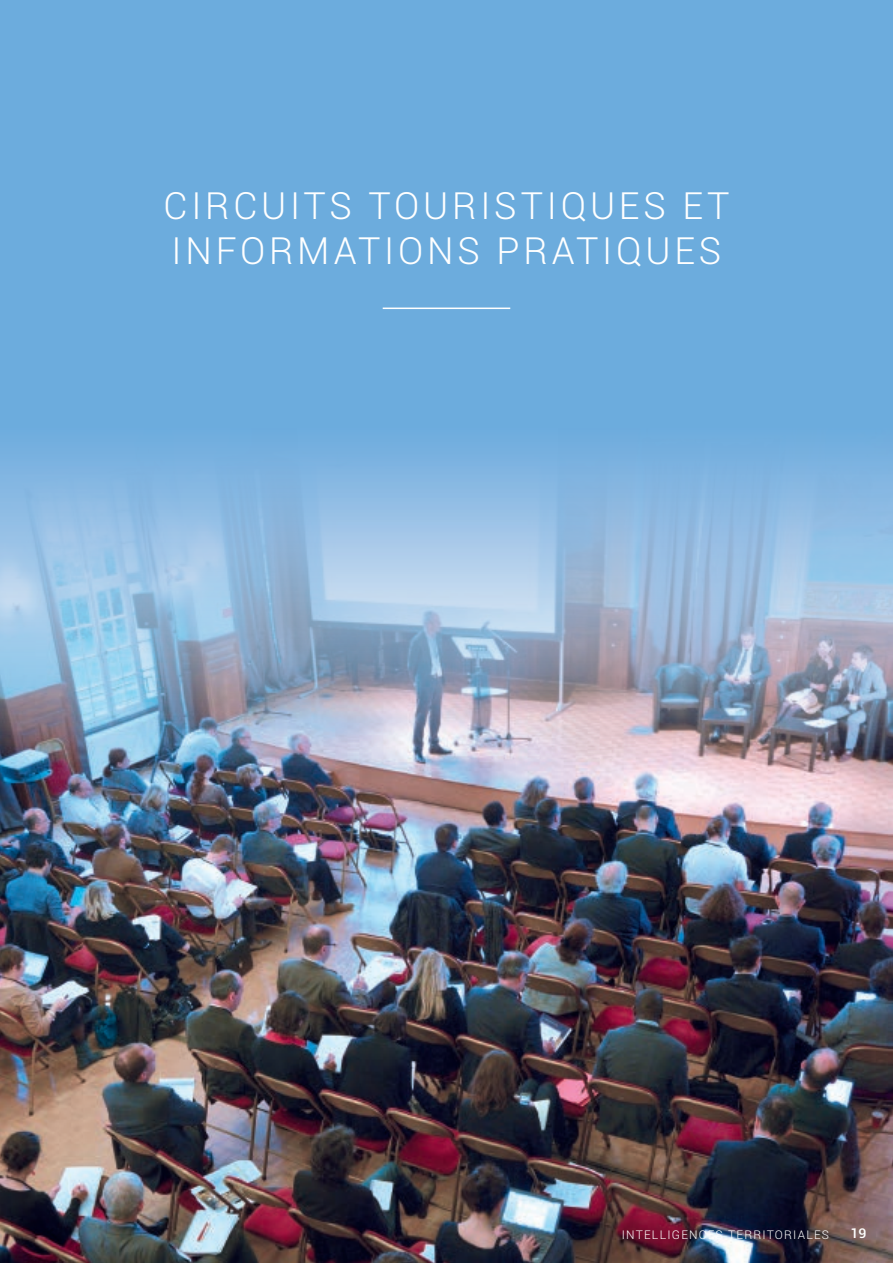
<style>
.page{position:relative;width:893px;height:1263px;background:#fff}
.page>*{position:absolute;margin:0;border:0;box-sizing:border-box;transform-origin:0 0}
.t1{font:300 37.5px/45px "Roboto";letter-spacing:.1em;color:#fff}
.t2{font:500 13.5px "Roboto";color:#fff;scale:1.05 1}
.t3{font:300 12px "Roboto";letter-spacing:.1em;color:#fff}
</style>
<div class="page">
<img style="left:0;top:765px;width:893px;height:498px">
<img style="left:0;top:427px;width:893px;height:338px">
<div style="left:0;top:0;width:893px;height:427px;background:#6cacdd"></div>
<hr style="left:383px;top:308px;width:127px;height:1px;background:#fff">
<p class="t1" style="left:164px;top:184px;width:567px">CIRCUITS TOURISTIQUES ET<br>INFORMATIONS PRATIQUES</p>
<p class="t3" style="left:622px;top:1227px;width:209px">INTELLIGENCES TERRITORIALES</p>
<p class="t2" style="left:850px;top:1226px;width:17px">19</p>
</div>
